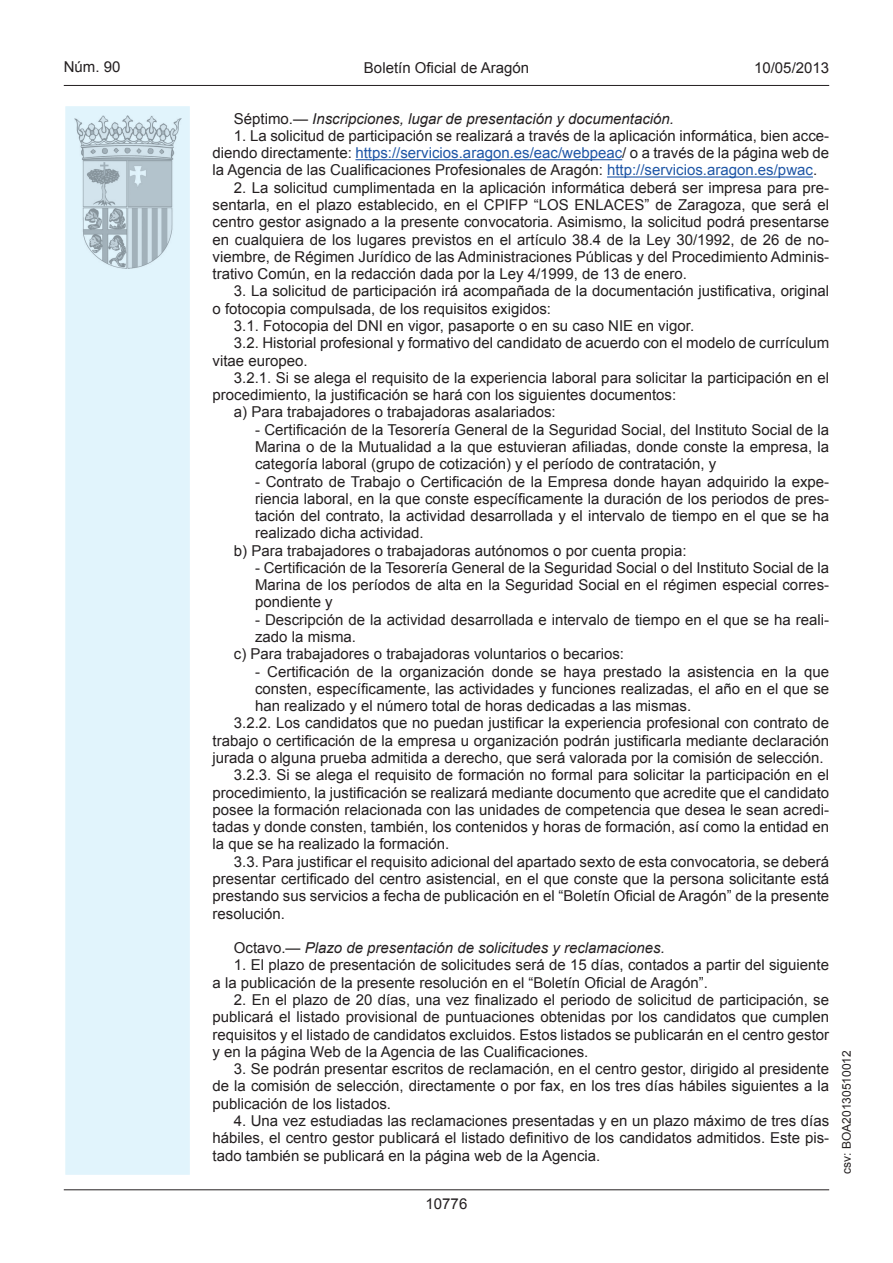
<style>
.page{position:relative;width:893px;height:1263px;background:#fff}
.page>*{position:absolute;margin:0;border:0;box-sizing:border-box;transform-origin:0 0}
.t1{font:15px/17.2px "Arial";color:#231f20;text-align:justify}
.t2{font:italic 15px "Arial";color:#231f20}
.t3{font:12px "Arial";color:#231f20}
.s1{font-style:normal}
.s2{color:#1e56a6}
</style>
<div class="page">
<hr style="left:64px;top:85px;width:765px;height:1px;background:#231f20">
<div style="left:65px;top:105px;width:126px;height:1070px;background:#e1f4fc"></div>
<div style="left:64px;top:105px;width:127px;height:1071px;border:2px solid #fff"></div>
<img style="left:75px;top:115px;width:106px;height:153px">
<hr style="left:64px;top:1189px;width:765px;height:1px;background:#231f20">
<hr style="left:355px;top:159px;width:267px;height:1px;background:#1e56a6">
<hr style="left:607px;top:176px;width:206px;height:2px;background:#1e56a6">
<p class="t1" style="left:64px;top:59px;width:58px">Núm. 90</p>
<p class="t1" style="left:364px;top:59px;width:167px">Boletín Oficial de Aragón</p>
<p class="t1" style="left:754px;top:59px;width:77px">10/05/2013</p>
<p class="t2" style="left:234px;top:109px;width:442px"><span class="s1">Séptimo.—</span> Inscripciones, lugar de presentación y documentación.</p>
<p class="t1" style="left:213px;top:127px;width:618px;text-indent:21px">1. La solicitud de participación se realizará a través de la aplicación informática, bien acce&shy;diendo directamente: <span class="s2">https://servicios.aragon.es/eac/webpeac</span>/ o a través de la página web de la Agencia de las Cualificaciones Profesionales de Aragón: <span class="s2">http://servicios.aragon.es/pwac</span>.</p>
<p class="t1" style="left:213px;top:179px;width:618px;text-indent:21px">2. La solicitud cumplimentada en la aplicación informática deberá ser impresa para pre&shy;sentarla, en el plazo establecido, en el CPIFP “LOS ENLACES” de Zaragoza, que será el centro gestor asignado a la presente convocatoria. Asimismo, la solicitud podrá presentarse en cualquiera de los lugares previstos en el artículo 38.4 de la Ley 30/1992, de 26 de no&shy;viembre, de Régimen Jurídico de las Administraciones Públicas y del Procedimiento Adminis&shy;trativo Común, en la redacción dada por la Ley 4/1999, de 13 de enero.</p>
<p class="t1" style="left:234px;top:283px;width:597px">3. La solicitud de participación irá acompañada de la documentación justificativa, original</p>
<p class="t1" style="left:213px;top:300px;width:340px">o fotocopia compulsada, de los requisitos exigidos:</p>
<p class="t1" style="left:234px;top:317px;width:462px">3.1. Fotocopia del DNI en vigor, pasaporte o en su caso NIE en vigor.</p>
<p class="t1" style="left:234px;top:334px;width:597px">3.2. Historial profesional y formativo del candidato de acuerdo con el modelo de currículum</p>
<p class="t1" style="left:213px;top:352px;width:97px">vitae europeo.</p>
<p class="t1" style="left:234px;top:369px;width:597px">3.2.1. Si se alega el requisito de la experiencia laboral para solicitar la participación en el</p>
<p class="t1" style="left:213px;top:386px;width:465px">procedimiento, la justificación se hará con los siguientes documentos:</p>
<p class="t1" style="left:234px;top:404px;width:323px">a) Para trabajadores o trabajadoras asalariados:</p>
<p class="t1" style="left:255px;top:421px;width:575px">- Certificación de la Tesorería General de la Seguridad Social, del Instituto Social de la Marina o de la Mutualidad a la que estuvieran afiliadas, donde conste la empresa, la categoría laboral (grupo de cotización) y el período de contratación, y</p>
<p class="t1" style="left:255px;top:473px;width:576px">- Contrato de Trabajo o Certificación de la Empresa donde hayan adquirido la expe-</p>
<p class="t1" style="left:255px;top:490px;width:575px">riencia laboral, en la que conste específicamente la duración de los periodos de pres-</p>
<p class="t1" style="left:255px;top:507px;width:575px">tación del contrato, la actividad desarrollada y el intervalo de tiempo en el que se ha</p>
<p class="t1" style="left:255px;top:525px;width:170px">realizado dicha actividad.</p>
<p class="t1" style="left:234px;top:542px;width:454px">b) Para trabajadores o trabajadoras autónomos o por cuenta propia:</p>
<p class="t1" style="left:255px;top:559px;width:576px">- Certificación de la Tesorería General de la Seguridad Social o del Instituto Social de la Marina de los períodos de alta en la Seguridad Social en el régimen especial corres&shy;pondiente y</p>
<p class="t1" style="left:255px;top:611px;width:576px">- Descripción de la actividad desarrollada e intervalo de tiempo en el que se ha reali-</p>
<p class="t1" style="left:255px;top:628px;width:102px">zado la misma.</p>
<p class="t1" style="left:234px;top:646px;width:392px">c) Para trabajadores o trabajadoras voluntarios o becarios:</p>
<p class="t1" style="left:255px;top:663px;width:575px">- Certificación de la organización donde se haya prestado la asistencia en la que</p>
<p class="t1" style="left:255px;top:680px;width:575px">consten, específicamente, las actividades y funciones realizadas, el año en el que se</p>
<p class="t1" style="left:255px;top:697px;width:438px">han realizado y el número total de horas dedicadas a las mismas.</p>
<p class="t1" style="left:234px;top:715px;width:597px">3.2.2. Los candidatos que no puedan justificar la experiencia profesional con contrato de</p>
<p class="t1" style="left:213px;top:732px;width:618px">trabajo o certificación de la empresa u organización podrán justificarla mediante declaración</p>
<p class="t1" style="left:213px;top:749px;width:613px">jurada o alguna prueba admitida a derecho, que será valorada por la comisión de selección.</p>
<p class="t1" style="left:234px;top:766px;width:597px">3.2.3. Si se alega el requisito de formación no formal para solicitar la participación en el</p>
<p class="t1" style="left:213px;top:784px;width:618px">procedimiento, la justificación se realizará mediante documento que acredite que el candidato</p>
<p class="t1" style="left:213px;top:801px;width:618px">posee la formación relacionada con las unidades de competencia que desea le sean acredi-</p>
<p class="t1" style="left:213px;top:818px;width:618px">tadas y donde consten, también, los contenidos y horas de formación, así como la entidad en</p>
<p class="t1" style="left:213px;top:836px;width:238px">la que se ha realizado la formación.</p>
<p class="t1" style="left:234px;top:853px;width:597px">3.3. Para justificar el requisito adicional del apartado sexto de esta convocatoria, se deberá</p>
<p class="t1" style="left:213px;top:870px;width:618px">presentar certificado del centro asistencial, en el que conste que la persona solicitante está</p>
<p class="t1" style="left:213px;top:887px;width:618px">prestando sus servicios a fecha de publicación en el “Boletín Oficial de Aragón” de la presente</p>
<p class="t1" style="left:213px;top:905px;width:74px">resolución.</p>
<p class="t2" style="left:234px;top:938px;width:433px"><span class="s1">Octavo.—</span> Plazo de presentación de solicitudes y reclamaciones.</p>
<p class="t1" style="left:213px;top:957px;width:618px;text-indent:21px">1. El plazo de presentación de solicitudes será de 15 días, contados a partir del siguiente a la publicación de la presente resolución en el “Boletín Oficial de Aragón”.</p>
<p class="t1" style="left:213px;top:991px;width:618px;text-indent:21px">2. En el plazo de 20 días, una vez finalizado el periodo de solicitud de participación, se publicará el listado provisional de puntuaciones obtenidas por los candidatos que cumplen requisitos y el listado de candidatos excluidos. Estos listados se publicarán en el centro gestor y en la página Web de la Agencia de las Cualificaciones.</p>
<p class="t1" style="left:213px;top:1060px;width:618px;text-indent:21px">3. Se podrán presentar escritos de reclamación, en el centro gestor, dirigido al presidente de la comisión de selección, directamente o por fax, en los tres días hábiles siguientes a la publicación de los listados.</p>
<p class="t1" style="left:213px;top:1112px;width:618px;text-indent:21px">4. Una vez estudiadas las reclamaciones presentadas y en un plazo máximo de tres días hábiles, el centro gestor publicará el listado definitivo de los candidatos admitidos. Este pis&shy;tado también se publicará en la página web de la Agencia.</p>
<p class="t1" style="left:426px;top:1195px;width:43px">10776</p>
<p class="t3" style="left:839px;top:1174px;width:125px;rotate:-90deg">csv: BOA20130510012</p>
</div>
